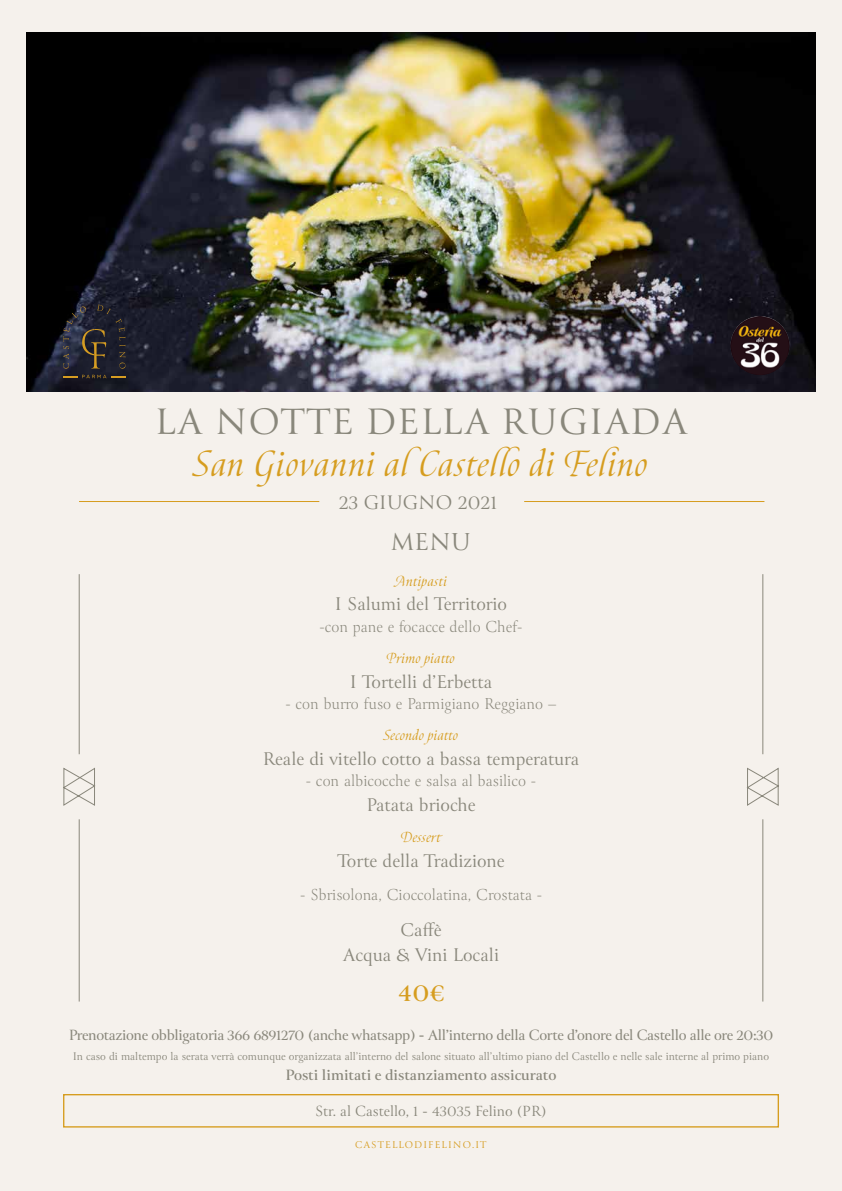
<style>
.page{position:relative;width:842px;height:1191px;background:#f5f1ec}
.page>*{position:absolute;margin:0;border:0;box-sizing:border-box;transform-origin:0 0}
.t1{font:italic 41px "Canto";letter-spacing:.03em;color:#d69d1f}
.t2{font:41px "Canto";letter-spacing:.03em;color:#89877b}
.t3{font:27.4px "Canto";color:#89877b}
.t4{font:700 27.4px "Canto";color:#d69d1f}
.t5{font:21.9px "Canto";color:#89877b}
.t6{font:20.5px/24.6px "Canto";color:#89877b;text-align:center}
.t7{font:300 17.8px "Canto";color:#89877b}
.t8{font:600 16.4px "Canto";letter-spacing:-.02em;color:#89877b}
.t9{font:italic 16.4px "Canto";letter-spacing:.03em;color:#d69d1f}
.t10{font:700 16.4px "Canto";color:#89877b}
.t11{font:16.4px "Canto";color:#89877b}
.t12{font:12.3px "Canto";color:#89877b}
.t13{font:10.9px "Canto";letter-spacing:.1em;color:#d69d22}
</style>
<div class="page">
<img style="left:26px;top:33px;width:790px;height:359px">
<hr style="left:524px;top:501px;width:240px;height:1px;background:#d69d1f">
<hr style="left:79px;top:501px;width:240px;height:1px;background:#d69d1f">
<svg style="left:63px;top:767px;width:33px;height:39px"></svg>
<svg style="left:746px;top:767px;width:33px;height:39px"></svg>
<hr style="left:79px;top:574px;width:1px;height:180px;background:#89877b">
<hr style="left:763px;top:574px;width:1px;height:180px;background:#89877b">
<hr style="left:79px;top:819px;width:1px;height:182px;background:#89877b">
<hr style="left:763px;top:819px;width:1px;height:182px;background:#89877b">
<div style="left:63px;top:1094px;width:716px;height:33px;border:1px solid #d69d1f"></div>
<svg style="left:63px;top:304px;width:62px;height:64px;background:#2b2a31"></svg>
<svg style="left:63px;top:375px;width:62px;height:3px"></svg>
<img style="left:730px;top:316px;width:59px;height:59px;border-radius:29px">
<h1 class="t2" style="left:155px;top:396px;width:533px">LA NOTTE DELLA RUGIADA</h1>
<h1 class="t1" style="left:194px;top:438px;width:456px">San Giovanni al Castello di Felino</h1>
<h3 class="t5" style="left:339px;top:489px;width:160px">23 GIUGNO 2021</h3>
<h2 class="t3" style="left:390px;top:524px;width:82px">MENU</h2>
<h3 class="t9" style="left:395px;top:571px;width:54px">Antipasti</h3>
<h3 class="t6" style="left:335px;top:593px;width:174px">I Salumi del Territorio</h3>
<h3 class="t7" style="left:319px;top:615px;width:205px">-con pane e focacce dello Chef-</h3>
<h3 class="t9" style="left:387px;top:648px;width:70px">Primo piatto</h3>
<h3 class="t6" style="left:350px;top:670px;width:144px">I Tortelli d’Erbetta</h3>
<h3 class="t7" style="left:285px;top:692px;width:273px">- con burro fuso e Parmigiano Reggiano –</h3>
<h3 class="t9" style="left:384px;top:725px;width:76px">Secondo piatto</h3>
<h3 class="t6" style="left:263px;top:748px;width:318px">Reale di vitello cotto a bassa temperatura</h3>
<h3 class="t7" style="left:306px;top:770px;width:232px">- con albicocche e salsa al basilico -</h3>
<h3 class="t6" style="left:366px;top:794px;width:111px">Patata brioche</h3>
<h3 class="t9" style="left:401px;top:827px;width:41px">Dessert</h3>
<h3 class="t6" style="left:337px;top:850px;width:169px">Torte della Tradizione</h3>
<h3 class="t7" style="left:300px;top:883px;width:244px">- Sbrisolona, Cioccolatina, Crostata -</h3>
<h3 class="t6" style="left:343px;top:919px;width:158px">Caffè<br>Acqua &amp; Vini Locali</h3>
<h2 class="t4" style="left:398px;top:976px;width:47px">40€</h2>
<h3 class="t8" style="left:69px;top:1024px;width:706px">Prenotazione obbligatoria 366 6891270 (anche whatsapp) - All’interno della Corte d’onore del Castello alle ore 20:30</h3>
<p class="t12" style="left:73px;top:1048px;width:698px">In caso di maltempo la serata verrà comunque organizzata all’interno del salone situato all’ultimo piano del Castello e nelle sale interne al primo piano</p>
<h3 class="t10" style="left:286px;top:1064px;width:272px">Posti limitati e distanziamento assicurato</h3>
<h3 class="t11" style="left:315px;top:1101px;width:233px">Str. al Castello, 1 - 43035 Felino (PR)</h3>
<p class="t13" style="left:355px;top:1137px;width:133px">CASTELLODIFELINO.IT</p>
</div>
